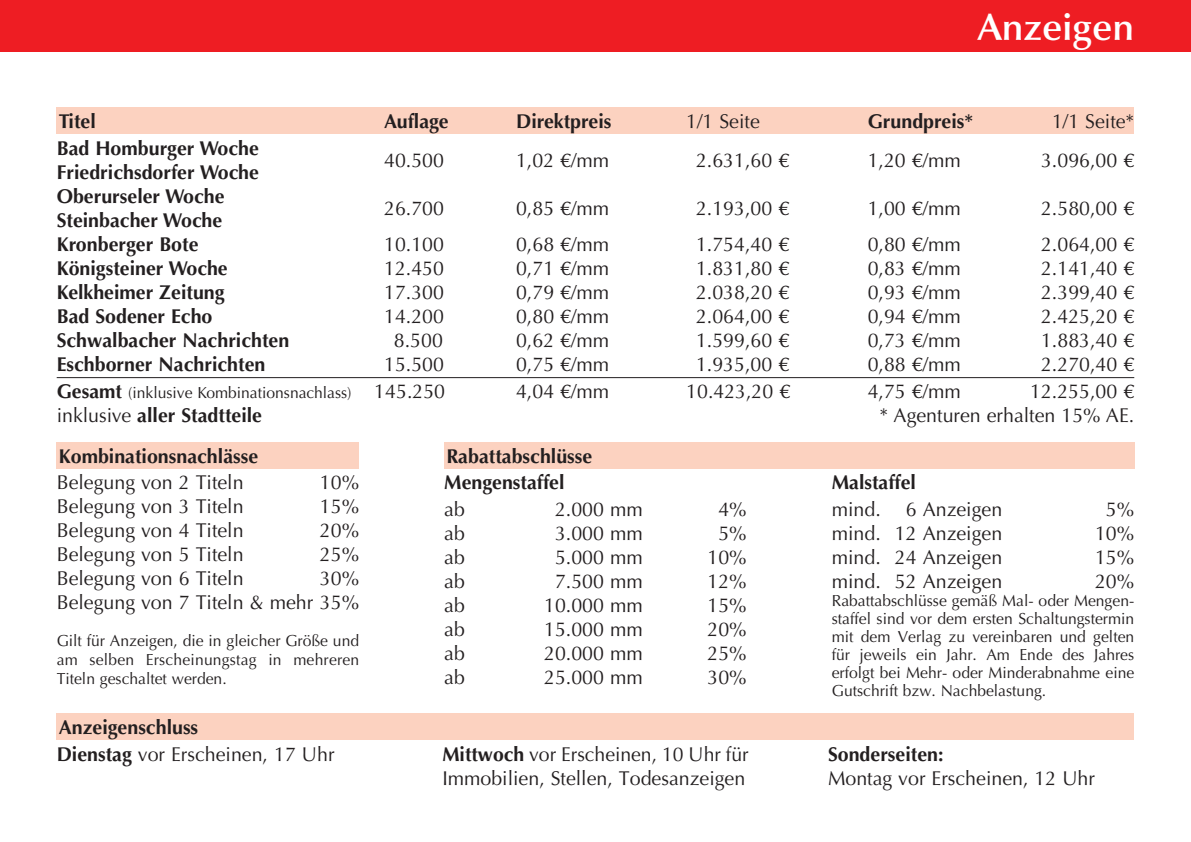
<style>
.page{position:relative;width:1191px;height:842px;background:#fff}
.page>*{position:absolute;margin:0;border:0;box-sizing:border-box;transform-origin:0 0}
.t1{font:600 38px "Optima LT";color:#fff}
.t2{font:20px/24px "Optima LT";color:#231f20;text-align:right}
.t3{font:700 20px/24px "Optima LT";color:#231f20}
.t4{font:16px/18px "Optima LT";color:#231f20;text-align:justify}
.s1{font-weight:700;font-size:20px}
.s2{font-size:20px}
.s3{font-weight:400}
.s4{font-weight:700}
</style>
<div class="page">
<div style="left:0;top:0;width:1191px;height:51px;background:#ee1d23"></div>
<div style="left:57px;top:108px;width:1077px;height:26px;background:#fcd2c0"></div>
<hr style="left:57px;top:377px;width:1077px;height:1px;background:#231f20">
<div style="left:57px;top:442px;width:302px;height:26px;background:#fcd2c0"></div>
<div style="left:444px;top:442px;width:690px;height:26px;background:#fcd2c0"></div>
<div style="left:57px;top:714px;width:1077px;height:26px;background:#fcd2c0"></div>
<h1 class="t1" style="left:977px;top:5px;width:158px">Anzeigen</h1>
<p class="t3" style="left:59px;top:109px;width:39px">Titel</p>
<p class="t3" style="left:384px;top:109px;width:66px">Auflage</p>
<p class="t3" style="left:516px;top:109px;width:97px">Direktpreis</p>
<p class="t2" style="left:686px;top:109px;width:75px">1/1 Seite</p>
<p class="t3" style="left:867px;top:109px;width:107px">Grundpreis*</p>
<p class="t2" style="left:1052px;top:109px;width:84px">1/1 Seite*</p>
<p class="t3" style="left:57px;top:136px;width:204px">Bad Homburger Woche</p>
<p class="t2" style="left:384px;top:148px;width:61px">40.500</p>
<p class="t2" style="left:516px;top:148px;width:95px">1,02 €/mm</p>
<p class="t2" style="left:696px;top:148px;width:95px">2.631,60 €</p>
<p class="t2" style="left:867px;top:148px;width:95px">1,20 €/mm</p>
<p class="t2" style="left:1041px;top:148px;width:95px">3.096,00 €</p>
<p class="t3" style="left:57px;top:160px;width:204px">Friedrichsdorfer Woche<br>Oberurseler Woche</p>
<p class="t2" style="left:384px;top:196px;width:61px">26.700</p>
<p class="t2" style="left:516px;top:196px;width:95px">0,85 €/mm</p>
<p class="t2" style="left:696px;top:196px;width:95px">2.193,00 €</p>
<p class="t2" style="left:867px;top:196px;width:95px">1,00 €/mm</p>
<p class="t2" style="left:1041px;top:196px;width:95px">2.580,00 €</p>
<p class="t3" style="left:57px;top:208px;width:167px">Steinbacher Woche<br>Kronberger Bote</p>
<p class="t2" style="left:384px;top:232px;width:61px">10.100</p>
<p class="t2" style="left:516px;top:232px;width:95px">0,68 €/mm</p>
<p class="t2" style="left:696px;top:232px;width:95px">1.754,40 €</p>
<p class="t2" style="left:867px;top:232px;width:95px">0,80 €/mm</p>
<p class="t2" style="left:1041px;top:232px;width:95px">2.064,00 €</p>
<p class="t3" style="left:57px;top:256px;width:172px">Königsteiner Woche</p>
<p class="t2" style="left:384px;top:256px;width:61px">12.450</p>
<p class="t2" style="left:516px;top:256px;width:95px">0,71 €/mm</p>
<p class="t2" style="left:696px;top:256px;width:95px">1.831,80 €</p>
<p class="t2" style="left:867px;top:256px;width:95px">0,83 €/mm</p>
<p class="t2" style="left:1041px;top:256px;width:95px">2.141,40 €</p>
<p class="t3" style="left:57px;top:280px;width:169px">Kelkheimer Zeitung</p>
<p class="t2" style="left:384px;top:280px;width:61px">17.300</p>
<p class="t2" style="left:516px;top:280px;width:95px">0,79 €/mm</p>
<p class="t2" style="left:696px;top:280px;width:95px">2.038,20 €</p>
<p class="t2" style="left:867px;top:280px;width:95px">0,93 €/mm</p>
<p class="t2" style="left:1041px;top:280px;width:95px">2.399,40 €</p>
<p class="t3" style="left:57px;top:304px;width:157px">Bad Sodener Echo</p>
<p class="t2" style="left:384px;top:304px;width:61px">14.200</p>
<p class="t2" style="left:516px;top:304px;width:95px">0,80 €/mm</p>
<p class="t2" style="left:696px;top:304px;width:95px">2.064,00 €</p>
<p class="t2" style="left:867px;top:304px;width:95px">0,94 €/mm</p>
<p class="t2" style="left:1041px;top:304px;width:95px">2.425,20 €</p>
<p class="t3" style="left:57px;top:328px;width:234px">Schwalbacher Nachrichten</p>
<p class="t2" style="left:394px;top:328px;width:51px">8.500</p>
<p class="t2" style="left:516px;top:328px;width:95px">0,62 €/mm</p>
<p class="t2" style="left:696px;top:328px;width:95px">1.599,60 €</p>
<p class="t2" style="left:867px;top:328px;width:95px">0,73 €/mm</p>
<p class="t2" style="left:1041px;top:328px;width:95px">1.883,40 €</p>
<p class="t3" style="left:57px;top:352px;width:210px">Eschborner Nachrichten</p>
<p class="t2" style="left:384px;top:352px;width:61px">15.500</p>
<p class="t2" style="left:516px;top:352px;width:95px">0,75 €/mm</p>
<p class="t2" style="left:696px;top:352px;width:95px">1.935,00 €</p>
<p class="t2" style="left:867px;top:352px;width:95px">0,88 €/mm</p>
<p class="t2" style="left:1041px;top:352px;width:95px">2.270,40 €</p>
<p class="t4" style="left:57px;top:383px;width:390px"><span class="s1">Gesamt</span> (inklusive Kombinationsnachlass) <span class="s2">145.250</span></p>
<p class="t2" style="left:516px;top:379px;width:95px">4,04 €/mm</p>
<p class="t2" style="left:686px;top:379px;width:106px">10.423,20 €</p>
<p class="t2" style="left:867px;top:379px;width:95px">4,75 €/mm</p>
<p class="t2" style="left:1030px;top:379px;width:106px">12.255,00 €</p>
<p class="t3" style="left:57px;top:403px;width:207px"><span class="s3">inklusive</span> aller Stadtteile</p>
<p class="t2" style="left:879px;top:403px;width:256px">* Agenturen erhalten 15% AE.</p>
<p class="t3" style="left:59px;top:444px;width:201px">Kombinationsnachlässe</p>
<p class="t2" style="left:57px;top:471px;width:188px">Belegung von 2 Titeln</p>
<p class="t2" style="left:320px;top:471px;width:41px">10%</p>
<p class="t2" style="left:57px;top:495px;width:188px">Belegung von 3 Titeln</p>
<p class="t2" style="left:320px;top:495px;width:41px">15%</p>
<p class="t2" style="left:57px;top:519px;width:188px">Belegung von 4 Titeln</p>
<p class="t2" style="left:320px;top:519px;width:41px">20%</p>
<p class="t2" style="left:57px;top:543px;width:188px">Belegung von 5 Titeln</p>
<p class="t2" style="left:320px;top:543px;width:41px">25%</p>
<p class="t2" style="left:57px;top:567px;width:188px">Belegung von 6 Titeln</p>
<p class="t3" style="left:444px;top:443px;width:150px;line-height:26.8px">Rabattabschlüsse<br>Mengenstaffel</p>
<p class="t2" style="left:444px;top:498px;width:22px">ab</p>
<p class="t2" style="left:555px;top:498px;width:89px">2.000 mm</p>
<p class="t2" style="left:718px;top:498px;width:30px">4%</p>
<p class="t2" style="left:444px;top:522px;width:22px">ab</p>
<p class="t2" style="left:555px;top:522px;width:89px">3.000 mm</p>
<p class="t2" style="left:718px;top:522px;width:30px">5%</p>
<p class="t2" style="left:444px;top:546px;width:22px">ab</p>
<p class="t2" style="left:555px;top:546px;width:89px">5.000 mm</p>
<p class="t2" style="left:707px;top:546px;width:41px">10%</p>
<p class="t2" style="left:444px;top:570px;width:22px">ab</p>
<p class="t2" style="left:555px;top:570px;width:89px">7.500 mm</p>
<p class="t2" style="left:707px;top:570px;width:41px">12%</p>
<p class="t2" style="left:444px;top:594px;width:22px">ab</p>
<p class="t2" style="left:544px;top:594px;width:100px">10.000 mm</p>
<p class="t2" style="left:707px;top:594px;width:41px">15%</p>
<p class="t2" style="left:444px;top:618px;width:22px">ab</p>
<p class="t2" style="left:544px;top:618px;width:100px">15.000 mm</p>
<p class="t2" style="left:707px;top:618px;width:41px">20%</p>
<p class="t2" style="left:444px;top:642px;width:22px">ab</p>
<p class="t2" style="left:544px;top:642px;width:100px">20.000 mm</p>
<p class="t2" style="left:707px;top:642px;width:41px">25%</p>
<p class="t2" style="left:444px;top:666px;width:22px">ab</p>
<p class="t2" style="left:544px;top:666px;width:100px">25.000 mm</p>
<p class="t2" style="left:707px;top:666px;width:41px">30%</p>
<p class="t3" style="left:832px;top:471px;width:86px">Malstaffel</p>
<p class="t2" style="left:832px;top:498px;width:172px">mind. 6 Anzeigen</p>
<p class="t2" style="left:1106px;top:498px;width:30px">5%</p>
<p class="t2" style="left:832px;top:522px;width:172px">mind. 12 Anzeigen</p>
<p class="t2" style="left:1095px;top:522px;width:41px">10%</p>
<p class="t2" style="left:832px;top:546px;width:172px">mind. 24 Anzeigen</p>
<p class="t2" style="left:1095px;top:546px;width:41px">15%</p>
<p class="t2" style="left:832px;top:570px;width:172px">mind. 52 Anzeigen</p>
<p class="t2" style="left:1095px;top:570px;width:41px">20%</p>
<p class="t4" style="left:831px;top:592px;width:304px">Rabattabschlüsse gemäß Mal- oder Mengen&shy;staffel sind vor dem ersten Schaltungstermin mit dem Verlag zu vereinbaren und gelten für jeweils ein Jahr. Am Ende des Jahres erfolgt bei Mehr- oder Minderabnahme eine Gutschrift bzw. Nachbelastung.</p>
<p class="t2" style="left:57px;top:567px;width:304px">30%<br>Belegung von 7 Titeln &amp; mehr 35%</p>
<p class="t4" style="left:57px;top:631px;width:304px;line-height:19px">Gilt für Anzeigen, die in gleicher Größe und am selben Erscheinungstag in mehreren Titeln geschaltet werden.</p>
<p class="t3" style="left:57px;top:714px;width:279px;line-height:26.8px">Anzeigenschluss<br>Dienstag <span class="s3">vor Erscheinen, 17 Uhr</span></p>
<p class="t2" style="left:442px;top:742px;width:308px;text-align:left"><span class="s4">Mittwoch</span> vor Erscheinen, 10 Uhr für<br>Immobilien, Stellen, Todesanzeigen</p>
<p class="t3" style="left:828px;top:742px;width:117px">Sonderseiten:</p>
<p class="t2" style="left:828px;top:766px;width:268px">Montag vor Erscheinen, 12 Uhr</p>
</div>
